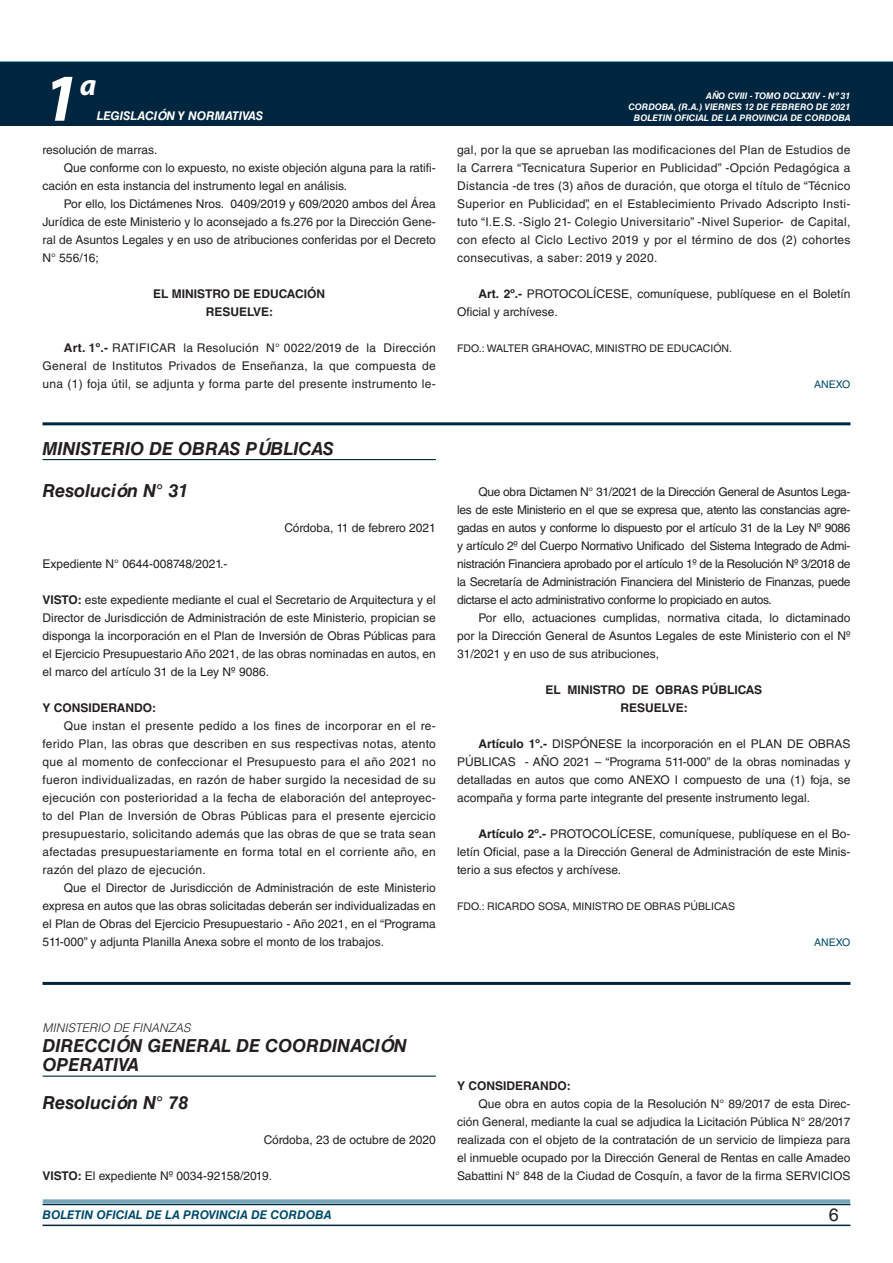
<style>
.page{position:relative;width:893px;height:1263px;background:#fff}
.page>*{position:absolute;margin:0;border:0;box-sizing:border-box;transform-origin:0 0}
.t1{font:italic 700 67.5px "Myriad Pro";color:#fff}
.t2{font:italic 700 30px "Myriad Pro";color:#fff}
.NOMBRE_DE_MINISTERIO{font:italic 700 18px/19.5px "Helvetica LT Std";color:#231f20}
.t3{font:18px "Helvetica LT Std";color:#231f20}
.TEXTO_BASE{font:12px/18px "Helvetica LT Std";color:#231f20;text-align:justify}
.RESUELVE{font:700 12px "Helvetica LT Std";color:#231f20}
.FECHA{font:12px "Helvetica LT Std";color:#231f20}
.t4{font:italic 700 12px "Helvetica LT Std";color:#004b6c}
.TEXTO_BASE-2{font:700 12px "Helvetica LT Std";color:#231f20}
.t5{font:italic 700 12px "Helvetica LT Std";color:#fff}
.TITULO_light{font:italic 300 12px "Helvetica LT Std";color:#231f20}
.FIRMA{font:10.5px "Helvetica LT Std";color:#231f20}
.ANEXO{font:10.5px "Helvetica LT Std";color:#004b6c}
.t6{font:italic 700 9px/10.8px "Helvetica LT Std";color:#fff;text-align:right}
.s1{font-weight:700}
</style>
<div class="page">
<div style="left:0;top:61px;width:893px;height:6px;background:#73a5b8"></div>
<div style="left:0;top:62px;width:893px;height:64px;background:#00263f"></div>
<hr style="left:43px;top:1224px;width:807px;height:2px;background:#00263f">
<div style="left:42px;top:1198px;width:809px;height:8px;background:#fff;opacity:.75"></div>
<hr style="left:43px;top:422px;width:807px;height:3px;background:#00263f">
<hr style="left:43px;top:459px;width:393px;height:1px;background:#00263f">
<hr style="left:43px;top:982px;width:807px;height:3px;background:#00263f">
<hr style="left:43px;top:1075px;width:393px;height:2px;background:#00263f">
<h1 class="t1" style="left:43px;top:54px;width:38px">1</h1>
<h2 class="t2" style="left:80px;top:66px;width:18px">a</h2>
<p class="t5" style="left:97px;top:109px;width:168px">LEGISLACIÓN Y NORMATIVAS</p>
<p class="TEXTO_BASE" style="left:43px;top:141px;width:116px">resolución de marras.</p>
<p class="TEXTO_BASE" style="left:43px;top:159px;width:395px;text-indent:21px">Que conforme con lo expuesto, no existe objeción alguna para la ratifi&shy;cación en esta instancia del instrumento legal en análisis.</p>
<p class="TEXTO_BASE" style="left:43px;top:195px;width:395px;text-indent:21px">Por ello, los Dictámenes Nros. 0409/2019 y 609/2020 ambos del Área Jurídica de este Ministerio y lo aconsejado a fs.276 por la Dirección Gene&shy;ral de Asuntos Legales y en uso de atribuciones conferidas por el Decreto N° 556/16;</p>
<p class="RESUELVE" style="left:153px;top:286px;width:173px">EL MINISTRO DE EDUCACIÓN</p>
<p class="RESUELVE" style="left:206px;top:304px;width:69px">RESUELVE:</p>
<p class="TEXTO_BASE" style="left:43px;top:339px;width:395px;text-indent:21px"><span class="s1">Art. 1º.-</span> RATIFICAR la Resolución N° 0022/2019 de la Dirección General de Institutos Privados de Enseñanza, la que compuesta de una (1) foja útil, se adjunta y forma parte del presente instrumento le-</p>
<p class="NOMBRE_DE_MINISTERIO" style="left:43px;top:438px;width:293px">MINISTERIO DE OBRAS PÚBLICAS</p>
<p class="NOMBRE_DE_MINISTERIO" style="left:43px;top:481px;width:147px">Resolución N° 31</p>
<p class="FECHA" style="left:284px;top:521px;width:153px">Córdoba, 11 de febrero 2021</p>
<p class="TEXTO_BASE" style="left:43px;top:555px;width:187px">Expediente N° 0644-008748/2021.-</p>
<p class="TEXTO_BASE" style="left:43px;top:591px;width:395px"><span class="s1">VISTO:</span> este expediente mediante el cual el Secretario de Arquitectura y el Director de Jurisdicción de Administración de este Ministerio, propician se disponga la incorporación en el Plan de Inversión de Obras Públicas para el Ejercicio Presupuestario Año 2021, de las obras nominadas en autos, en el marco del artículo 31 de la Ley Nº 9086.</p>
<p class="TEXTO_BASE-2" style="left:43px;top:700px;width:115px">Y CONSIDERANDO:</p>
<p class="TEXTO_BASE" style="left:43px;top:717px;width:395px;text-indent:21px">Que instan el presente pedido a los fines de incorporar en el re&shy;ferido Plan, las obras que describen en sus respectivas notas, atento que al momento de confeccionar el Presupuesto para el año 2021 no fueron individualizadas, en razón de haber surgido la necesidad de su ejecución con posterioridad a la fecha de elaboración del anteproyec&shy;to del Plan de Inversión de Obras Públicas para el presente ejercicio presupuestario, solicitando además que las obras de que se trata sean afectadas presupuestariamente en forma total en el corriente año, en razón del plazo de ejecución.</p>
<p class="TEXTO_BASE" style="left:43px;top:879px;width:395px;text-indent:21px">Que el Director de Jurisdicción de Administración de este Ministerio expresa en autos que las obras solicitadas deberán ser individualizadas en el Plan de Obras del Ejercicio Presupuestario - Año 2021, en el “Programa 511-000” y adjunta Planilla Anexa sobre el monto de los trabajos.</p>
<p class="t6" style="left:628px;top:91px;width:224px">AÑO CVIII - TOMO DCLXXIV - Nº 31<br>CORDOBA, (R.A.) VIERNES 12 DE FEBRERO DE 2021<br>BOLETIN OFICIAL DE LA PROVINCIA DE CORDOBA</p>
<p class="TEXTO_BASE" style="left:457px;top:141px;width:395px">gal, por la que se aprueban las modificaciones del Plan de Estudios de la Carrera “Tecnicatura Superior en Publicidad” -Opción Pedagógica a Distancia -de tres (3) años de duración, que otorga el título de “Técnico Superior en Publicidad”, en el Establecimiento Privado Adscripto Insti&shy;tuto “I.E.S. -Siglo 21- Colegio Universitario” -Nivel Superior- de Capital, con efecto al Ciclo Lectivo 2019 y por el término de dos (2) cohortes consecutivas, a saber: 2019 y 2020.</p>
<p class="TEXTO_BASE" style="left:457px;top:285px;width:395px;text-indent:21px"><span class="s1">Art. 2º.-</span> PROTOCOLÍCESE, comuníquese, publíquese en el Boletín<br>Oficial y archívese.</p>
<p class="FIRMA" style="left:457px;top:342px;width:277px">FDO.: WALTER GRAHOVAC, MINISTRO DE EDUCACIÓN.</p>
<p class="ANEXO" style="left:814px;top:378px;width:38px">ANEXO</p>
<p class="TEXTO_BASE" style="left:457px;top:483px;width:395px;text-indent:21px">Que obra Dictamen N° 31/2021 de la Dirección General de Asuntos Lega&shy;les de este Ministerio en el que se expresa que, atento las constancias agre&shy;gadas en autos y conforme lo dispuesto por el artículo 31 de la Ley Nº 9086 y artículo 2º del Cuerpo Normativo Unificado del Sistema Integrado de Admi&shy;nistración Financiera aprobado por el artículo 1º de la Resolución Nº 3/2018 de la Secretaría de Administración Financiera del Ministerio de Finanzas, puede dictarse el acto administrativo conforme lo propiciado en autos.</p>
<p class="TEXTO_BASE" style="left:457px;top:609px;width:395px;text-indent:21px">Por ello, actuaciones cumplidas, normativa citada, lo dictaminado por la Dirección General de Asuntos Legales de este Ministerio con el Nº 31/2021 y en uso de sus atribuciones,</p>
<p class="RESUELVE" style="left:545px;top:682px;width:218px">EL MINISTRO DE OBRAS PÚBLICAS</p>
<p class="RESUELVE" style="left:620px;top:700px;width:69px">RESUELVE:</p>
<p class="TEXTO_BASE" style="left:457px;top:735px;width:395px;text-indent:21px"><span class="s1">Artículo 1º.-</span> DISPÓNESE la incorporación en el PLAN DE OBRAS PÚBLICAS - AÑO 2021 – “Programa 511-000” de la obras nominadas y detalladas en autos que como ANEXO I compuesto de una (1) foja, se acompaña y forma parte integrante del presente instrumento legal.</p>
<p class="TEXTO_BASE" style="left:457px;top:825px;width:395px;text-indent:21px"><span class="s1">Artículo 2º.-</span> PROTOCOLÍCESE, comuníquese, publíquese en el Bo&shy;letín Oficial, pase a la Dirección General de Administración de este Minis&shy;terio a sus efectos y archívese.</p>
<p class="FIRMA" style="left:457px;top:900px;width:279px">FDO.: RICARDO SOSA, MINISTRO DE OBRAS PÚBLICAS</p>
<p class="ANEXO" style="left:814px;top:936px;width:38px">ANEXO</p>
<p class="TITULO_light" style="left:43px;top:1020px;width:150px">MINISTERIO DE FINANZAS</p>
<p class="NOMBRE_DE_MINISTERIO" style="left:43px;top:1035px;width:366px">DIRECCIÓN GENERAL DE COORDINACIÓN<br>OPERATIVA</p>
<p class="NOMBRE_DE_MINISTERIO" style="left:43px;top:1093px;width:147px">Resolución N° 78</p>
<p class="FECHA" style="left:264px;top:1133px;width:174px">Córdoba, 23 de octubre de 2020</p>
<p class="TEXTO_BASE" style="left:43px;top:1167px;width:231px"><span class="s1">VISTO:</span> El expediente Nº 0034-92158/2019.</p>
<p class="TEXTO_BASE-2" style="left:457px;top:1078px;width:115px">Y CONSIDERANDO:</p>
<p class="TEXTO_BASE" style="left:457px;top:1095px;width:395px;text-indent:21px">Que obra en autos copia de la Resolución N° 89/2017 de esta Direc&shy;ción General, mediante la cual se adjudica la Licitación Pública N° 28/2017 realizada con el objeto de la contratación de un servicio de limpieza para el inmueble ocupado por la Dirección General de Rentas en calle Amadeo Sabattini N° 848 de la Ciudad de Cosquín, a favor de la firma SERVICIOS</p>
<p class="t4" style="left:43px;top:1208px;width:290px">BOLETIN OFICIAL DE LA PROVINCIA DE CORDOBA</p>
<h3 class="t3" style="left:829px;top:1204px;width:12px">6</h3>
</div>
